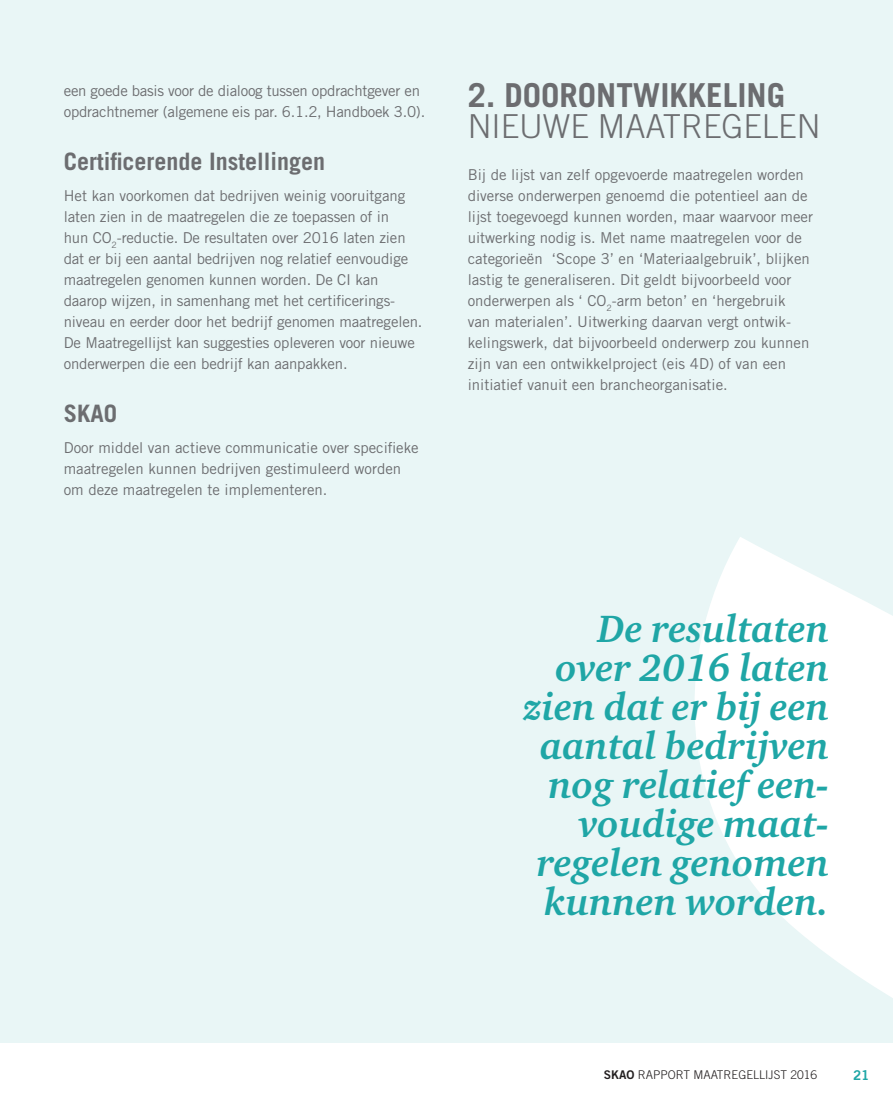
<style>
.page{position:relative;width:893px;height:1106px;background:#fff}
.page>*{position:absolute;margin:0;border:0;box-sizing:border-box;transform-origin:0 0}
.t1{font:italic 700 39px/39px "Charter ITC Std";color:#1fa6a6;text-align:right}
.kop_1{font:700 33px/31.5px "Trade Gothic";color:#6c6d70}
.kop_3{font:700 24px "Trade Gothic";color:#6c6d70}
.broodtekst{font:15px/21px "Trade Gothic";color:#6c6d70}
.broodtekst-2{font:15px/21px "Trade Gothic";letter-spacing:-.02em;color:#6c6d70}
.t2{font:13.5px "Trade Gothic Bold Two";color:#1fa6a6}
.t3{font:300 12px "Trade Gothic";color:#231f20}
.s1{font-weight:300}
.s2{font-family:"Trade Gothic Bold Two";font-weight:400}
</style>
<div class="page">
<div style="left:0;top:0;width:893px;height:1042px;background:#e9f6f6"></div>
<svg style="left:667px;top:537px;width:226px;height:506px;fill:#fff"></svg>
<p class="broodtekst-2" style="left:64px;top:80px;width:363px">een goede basis voor de dialoog tussen opdrachtgever en opdrachtnemer (algemene eis par. 6.1.2, Handboek 3.0).</p>
<p class="kop_3" style="left:64px;top:146px;width:263px">Certificerende Instellingen</p>
<p class="broodtekst" style="left:64px;top:185px;width:360px">Het kan voorkomen dat bedrijven weinig vooruitgang laten zien in de maatregelen die ze toepassen of in<br>hun CO<sub>2</sub>-reductie. De resultaten over 2016 laten zien dat er bij een aantal bedrijven nog relatief eenvoudige maatregelen genomen kunnen worden. De CI kan daarop wijzen, in samenhang met het certificerings&shy;niveau en eerder door het bedrijf genomen maatregelen.<br>De Maatregellijst kan suggesties opleveren voor nieuwe onderwerpen die een bedrijf kan aanpakken.</p>
<p class="kop_3" style="left:64px;top:398px;width:55px">SKAO</p>
<p class="broodtekst" style="left:64px;top:437px;width:356px">Door middel van actieve communicatie over specifieke maatregelen kunnen bedrijven gestimuleerd worden om deze maatregelen te implementeren.</p>
<p class="kop_1" style="left:468px;top:78px;width:354px">2. DOORONTWIKKELING<br><span class="s1">NIEUWE MAATREGELEN</span></p>
<p class="broodtekst" style="left:468px;top:164px;width:347px">Bij de lijst van zelf opgevoerde maatregelen worden diverse onderwerpen genoemd die potentieel aan de lijst toegevoegd kunnen worden, maar waarvoor meer uitwerking nodig is. Met name maatregelen voor de categorieën ‘Scope 3’ en ‘Materiaalgebruik’, blijken lastig te generaliseren. Dit geldt bijvoorbeeld voor onderwerpen als ‘ CO<sub>2</sub>-arm beton’ en ‘hergebruik<br>van materialen’. Uitwerking daarvan vergt ontwik&shy;kelingswerk, dat bijvoorbeeld onderwerp zou kunnen zijn van een ontwikkelproject (eis 4D) of van een initiatief vanuit een brancheorganisatie.</p>
<p class="t1" style="left:524px;top:609px;width:307px">De resultaten over 2016 laten zien dat er bij een aantal bedrijven nog relatief een&shy;voudige maat&shy;regelen genomen kunnen worden.</p>
<p class="t3" style="left:604px;top:1067px;width:215px"><span class="s2">SKAO</span> RAPPORT MAATREGELLIJST 2016</p>
<p class="t2" style="left:853px;top:1066px;width:18px">21</p>
</div>
